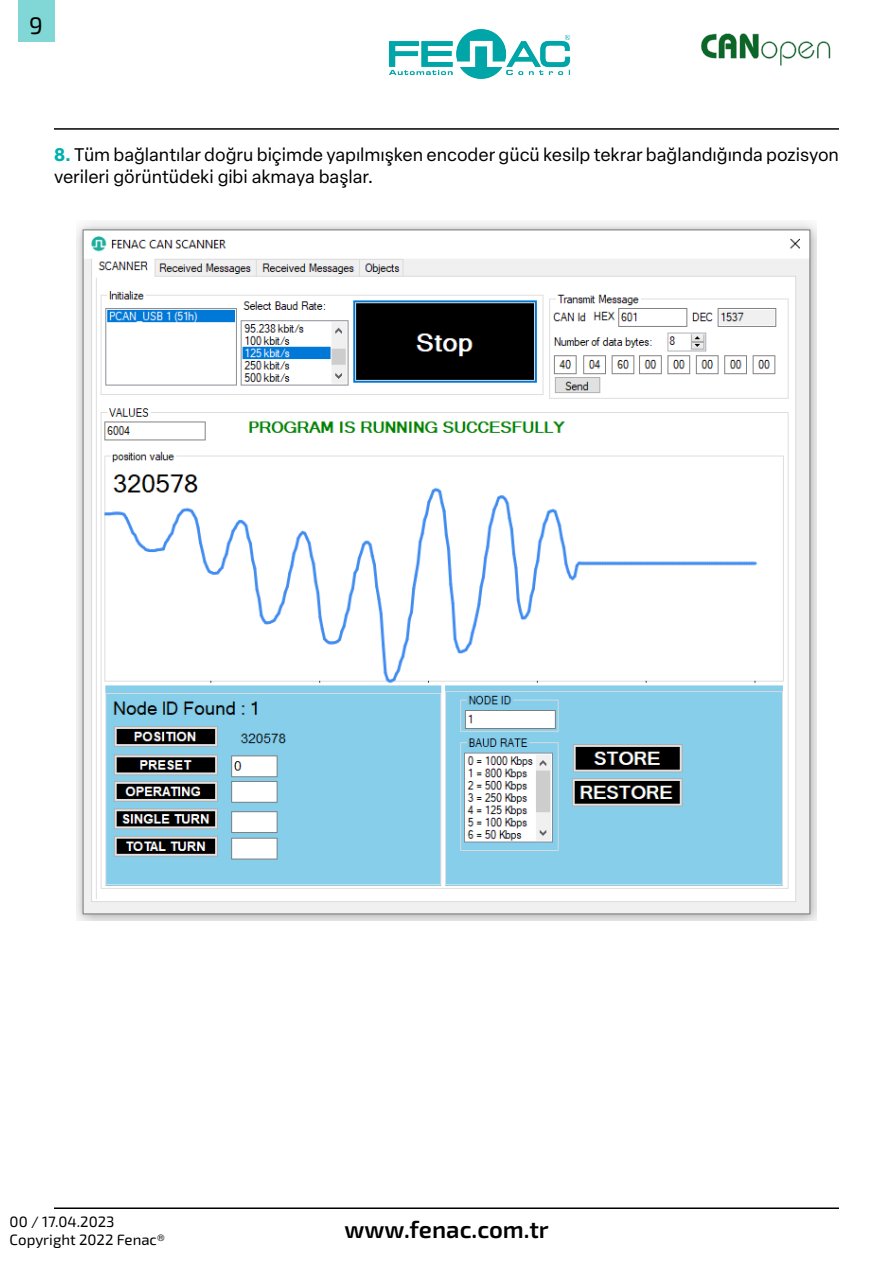
<style>
.page{position:relative;width:893px;height:1263px;background:#fff}
.page>*{position:absolute;margin:0;border:0;box-sizing:border-box;transform-origin:0 0}
.t1{font:600 24px "Exo 2";color:#000}
.t2{font:24px "Exo 2";color:#000}
.Body_Text{font:18px/22.5px "Elza Text";letter-spacing:-.005em;color:#000}
.t3{font:15px/18px "Exo 2";color:#000}
.s1{font-weight:700;color:#00b0ad}
</style>
<div class="page">
<img style="left:388px;top:29px;width:183px;height:50px">
<hr style="left:54px;top:128px;width:785px;height:2px;background:#000">
<hr style="left:54px;top:1207px;width:785px;height:2px;background:#000">
<div style="left:18px;top:0;width:36px;height:42px;background:#80d7d6"></div>
<img style="left:701px;top:33px;width:130px;height:33px">
<img style="left:76px;top:222px;width:740px;height:699px">
<h1 class="t2" style="left:29px;top:11px;width:15px">9</h1>
<p class="Body_Text" style="left:54px;top:142px;width:786px"><span class="s1">8.</span> Tüm bağlantılar doğru biçimde yapılmışken encoder gücü kesilp tekrar bağlandığında pozisyon verileri görüntüdeki gibi akmaya başlar.</p>
<p class="t3" style="left:10px;top:1213px;width:157px">00 / 17.04.2023<br>Copyright 2022 Fenac®</p>
<h1 class="t1" style="left:345px;top:1215px;width:206px">www.fenac.com.tr</h1>
</div>
